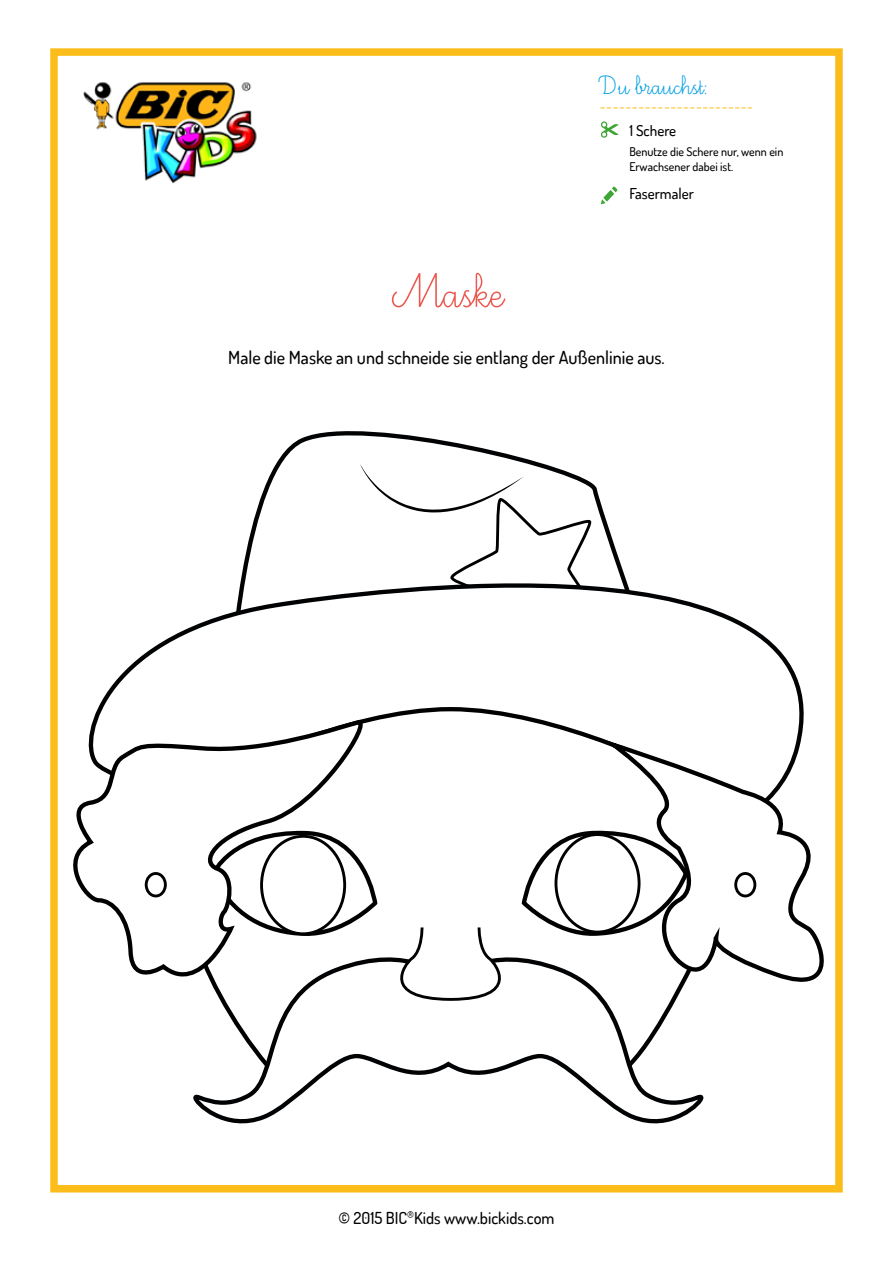
<style>
.page{position:relative;width:893px;height:1263px;background:#fff}
.page>*{position:absolute;margin:0;border:0;box-sizing:border-box;transform-origin:0 0}
.t1{font:60px "Ecriture A Romain Orne";color:#eb5850}
.t2{font:33px "Ecriture A Romain Orne";color:#009fe3}
.t3{font:500 18px "Dosis";color:#000}
.t4{font:18px "Minion Pro";color:#fcbd1b}
.t5{font:500 16.5px "Dosis";color:#000}
.t6{font:500 15px "Dosis";color:#000}
.t7{font:500 12px/14.4px "Dosis";color:#000}
</style>
<div class="page">
<div style="left:50px;top:48px;width:793px;height:1144px;border:8px solid #fcbd1b"></div>
<img style="left:83px;top:82px;width:174px;height:101px">
<svg style="left:600px;top:121px;width:19px;height:17px"></svg>
<svg style="left:601px;top:186px;width:16px;height:18px"></svg>
<svg style="left:253px;top:431px;width:354px;height:90px"></svg>
<svg style="left:360px;top:463px;width:240px;height:58px"></svg>
<svg style="left:95px;top:521px;width:709px;height:224px"></svg>
<svg style="left:192px;top:705px;width:531px;height:41px"></svg>
<svg style="left:609px;top:745px;width:215px;height:237px"></svg>
<div style="left:736px;top:873px;width:19px;height:23px;background:#fff;border-radius:50%"></div>
<div style="left:734px;top:872px;width:22px;height:25px;border:3px solid #000;border-radius:50%"></div>
<svg style="left:73px;top:713px;width:306px;height:264px"></svg>
<div style="left:146px;top:873px;width:19px;height:23px;background:#fff;border-radius:50%"></div>
<div style="left:145px;top:872px;width:22px;height:25px;border:3px solid #000;border-radius:50%"></div>
<svg style="left:189px;top:936px;width:518px;height:188px"></svg>
<svg style="left:208px;top:830px;width:484px;height:172px"></svg>
<h2 class="t2" style="left:600px;top:69px;width:110px">Du brauchst:</h2>
<p class="t4" style="left:600px;top:94px;width:155px">------------------------</p>
<p class="t6" style="left:629px;top:121px;width:48px">1 Schere</p>
<p class="t7" style="left:629px;top:145px;width:156px">Benutze die Schere nur, wenn ein<br>Erwachsener dabei ist.</p>
<h1 class="t1" style="left:390px;top:262px;width:114px">Maske</h1>
<p class="t6" style="left:629px;top:184px;width:66px">Fasermaler</p>
<p class="t3" style="left:228px;top:346px;width:438px">Male die Maske an und schneide sie entlang der Außenlinie aus.</p>
<p class="t5" style="left:338px;top:1207px;width:218px">© 2015 BIC<sup>®</sup>Kids www.bickids.com</p>
</div>
